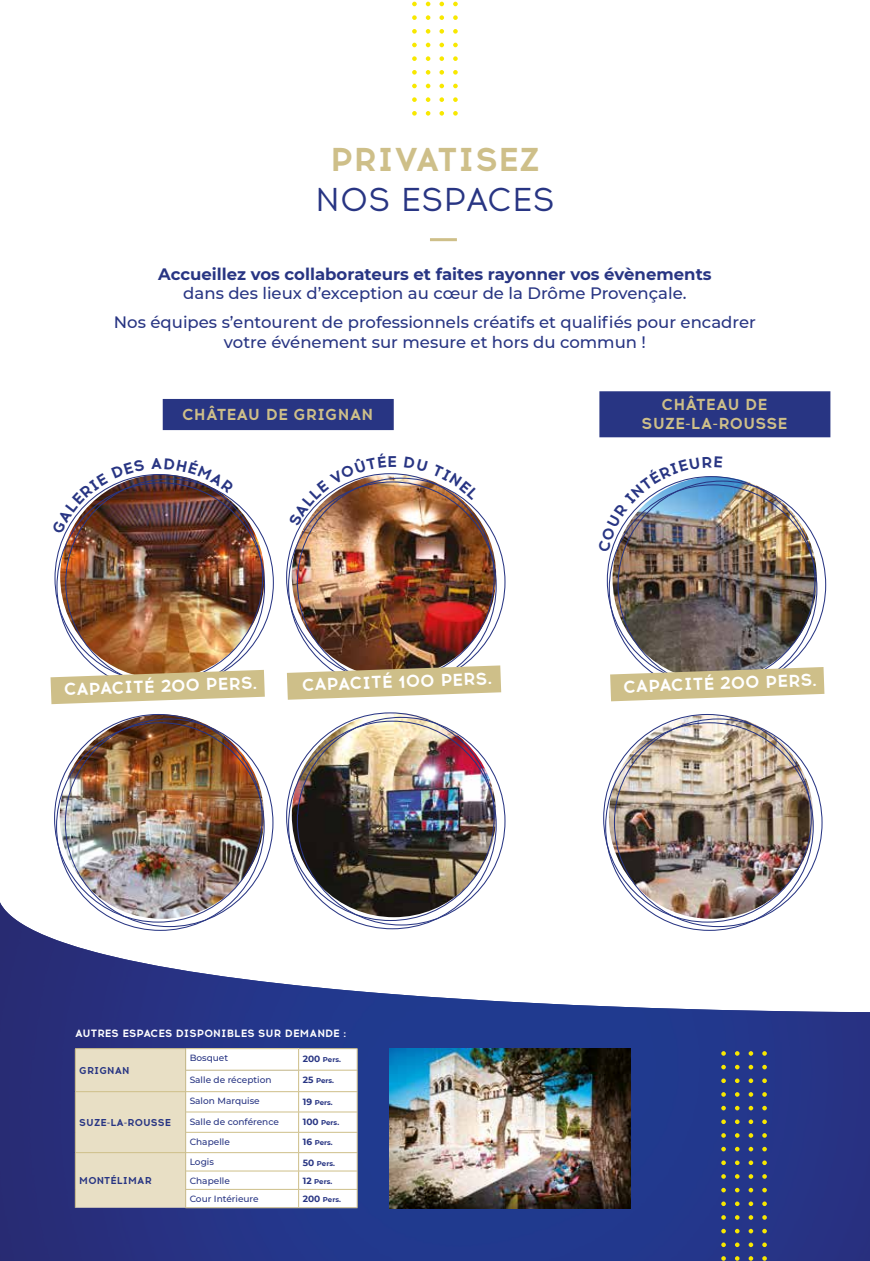
<style>
.page{position:relative;width:870px;height:1261px;background:#fff}
.page>*{position:absolute;margin:0;border:0;box-sizing:border-box;transform-origin:0 0}
.t1{font:700 33px "Acrom";letter-spacing:.01em;color:#cebf89}
.t2{font:33px "Acrom";letter-spacing:.01em;color:#283583}
.t3{font:700 17.25px "Acrom";color:#fff}
.t4{font:500 16.5px/28.8px "Montserrat";color:#283583;text-align:center}
.t5{font:700 16.5px "Montserrat";color:#283583}
.t6{font:700 15.9px/19px "Acrom";letter-spacing:.01em;color:#cebf89;text-align:center}
.t7{font:700 15.45px "Acrom";color:#283583}
.t8{font:700 10.65px "Acrom";letter-spacing:.01em;color:#fff}
.t9{font:700 10.05px "Acrom";letter-spacing:.01em;color:#283583}
.t10{font:500 9px "Montserrat";color:#283583}
.t11{font:700 7.05px "Montserrat";color:#283583}
.s1{font-size:9px}
</style>
<div class="page">
<img style="left:0;top:871px;width:870px;height:390px">
<svg style="left:412px;top:2px;width:5px;height:4px"></svg>
<svg style="left:426px;top:2px;width:4px;height:4px"></svg>
<svg style="left:439px;top:2px;width:5px;height:4px"></svg>
<svg style="left:453px;top:2px;width:5px;height:4px"></svg>
<svg style="left:412px;top:15px;width:5px;height:5px"></svg>
<svg style="left:426px;top:15px;width:4px;height:5px"></svg>
<svg style="left:439px;top:15px;width:5px;height:5px"></svg>
<svg style="left:453px;top:15px;width:5px;height:5px"></svg>
<svg style="left:412px;top:29px;width:5px;height:5px"></svg>
<svg style="left:426px;top:29px;width:4px;height:5px"></svg>
<svg style="left:439px;top:29px;width:5px;height:5px"></svg>
<svg style="left:453px;top:29px;width:5px;height:5px"></svg>
<svg style="left:412px;top:43px;width:5px;height:4px"></svg>
<svg style="left:426px;top:43px;width:4px;height:4px"></svg>
<svg style="left:439px;top:43px;width:5px;height:4px"></svg>
<svg style="left:453px;top:43px;width:5px;height:4px"></svg>
<svg style="left:412px;top:56px;width:5px;height:5px"></svg>
<svg style="left:426px;top:56px;width:4px;height:5px"></svg>
<svg style="left:439px;top:56px;width:5px;height:5px"></svg>
<svg style="left:453px;top:56px;width:5px;height:5px"></svg>
<svg style="left:412px;top:70px;width:5px;height:5px"></svg>
<svg style="left:426px;top:70px;width:4px;height:5px"></svg>
<svg style="left:439px;top:70px;width:5px;height:5px"></svg>
<svg style="left:453px;top:70px;width:5px;height:5px"></svg>
<svg style="left:412px;top:84px;width:5px;height:4px"></svg>
<svg style="left:426px;top:84px;width:4px;height:4px"></svg>
<svg style="left:439px;top:84px;width:5px;height:4px"></svg>
<svg style="left:453px;top:84px;width:5px;height:4px"></svg>
<svg style="left:412px;top:97px;width:5px;height:5px"></svg>
<svg style="left:426px;top:97px;width:4px;height:5px"></svg>
<svg style="left:439px;top:97px;width:5px;height:5px"></svg>
<svg style="left:453px;top:97px;width:5px;height:5px"></svg>
<svg style="left:412px;top:111px;width:5px;height:5px"></svg>
<svg style="left:426px;top:111px;width:4px;height:5px"></svg>
<svg style="left:439px;top:111px;width:5px;height:5px"></svg>
<svg style="left:453px;top:111px;width:5px;height:5px"></svg>
<hr style="left:430px;top:238px;width:27px;height:3px;background:#cebf89">
<svg style="left:721px;top:1051px;width:5px;height:4px"></svg>
<svg style="left:735px;top:1051px;width:4px;height:4px"></svg>
<svg style="left:749px;top:1051px;width:4px;height:4px"></svg>
<svg style="left:762px;top:1051px;width:5px;height:4px"></svg>
<svg style="left:721px;top:1065px;width:5px;height:4px"></svg>
<svg style="left:735px;top:1065px;width:4px;height:4px"></svg>
<svg style="left:749px;top:1065px;width:4px;height:4px"></svg>
<svg style="left:762px;top:1065px;width:5px;height:4px"></svg>
<svg style="left:721px;top:1078px;width:5px;height:5px"></svg>
<svg style="left:735px;top:1078px;width:4px;height:5px"></svg>
<svg style="left:749px;top:1078px;width:4px;height:5px"></svg>
<svg style="left:762px;top:1078px;width:5px;height:5px"></svg>
<svg style="left:721px;top:1092px;width:5px;height:4px"></svg>
<svg style="left:735px;top:1092px;width:4px;height:4px"></svg>
<svg style="left:749px;top:1092px;width:4px;height:4px"></svg>
<svg style="left:762px;top:1092px;width:5px;height:4px"></svg>
<svg style="left:721px;top:1106px;width:5px;height:4px"></svg>
<svg style="left:735px;top:1106px;width:4px;height:4px"></svg>
<svg style="left:749px;top:1106px;width:4px;height:4px"></svg>
<svg style="left:762px;top:1106px;width:5px;height:4px"></svg>
<svg style="left:721px;top:1119px;width:5px;height:5px"></svg>
<svg style="left:735px;top:1119px;width:4px;height:5px"></svg>
<svg style="left:749px;top:1119px;width:4px;height:5px"></svg>
<svg style="left:762px;top:1119px;width:5px;height:5px"></svg>
<svg style="left:721px;top:1133px;width:5px;height:4px"></svg>
<svg style="left:735px;top:1133px;width:4px;height:4px"></svg>
<svg style="left:749px;top:1133px;width:4px;height:4px"></svg>
<svg style="left:762px;top:1133px;width:5px;height:4px"></svg>
<svg style="left:721px;top:1147px;width:5px;height:4px"></svg>
<svg style="left:735px;top:1147px;width:4px;height:4px"></svg>
<svg style="left:749px;top:1147px;width:4px;height:4px"></svg>
<svg style="left:762px;top:1147px;width:5px;height:4px"></svg>
<svg style="left:721px;top:1160px;width:5px;height:5px"></svg>
<svg style="left:735px;top:1160px;width:4px;height:5px"></svg>
<svg style="left:749px;top:1160px;width:4px;height:5px"></svg>
<svg style="left:762px;top:1160px;width:5px;height:5px"></svg>
<svg style="left:721px;top:1174px;width:5px;height:4px"></svg>
<svg style="left:735px;top:1174px;width:4px;height:4px"></svg>
<svg style="left:749px;top:1174px;width:4px;height:4px"></svg>
<svg style="left:762px;top:1174px;width:5px;height:4px"></svg>
<svg style="left:721px;top:1188px;width:5px;height:4px"></svg>
<svg style="left:735px;top:1188px;width:4px;height:4px"></svg>
<svg style="left:749px;top:1188px;width:4px;height:4px"></svg>
<svg style="left:762px;top:1188px;width:5px;height:4px"></svg>
<svg style="left:721px;top:1201px;width:5px;height:5px"></svg>
<svg style="left:735px;top:1201px;width:4px;height:5px"></svg>
<svg style="left:749px;top:1201px;width:4px;height:5px"></svg>
<svg style="left:762px;top:1201px;width:5px;height:5px"></svg>
<svg style="left:721px;top:1215px;width:5px;height:4px"></svg>
<svg style="left:735px;top:1215px;width:4px;height:4px"></svg>
<svg style="left:749px;top:1215px;width:4px;height:4px"></svg>
<svg style="left:762px;top:1215px;width:5px;height:4px"></svg>
<svg style="left:721px;top:1228px;width:5px;height:5px"></svg>
<svg style="left:735px;top:1228px;width:4px;height:5px"></svg>
<svg style="left:749px;top:1228px;width:4px;height:5px"></svg>
<svg style="left:762px;top:1228px;width:5px;height:5px"></svg>
<svg style="left:721px;top:1242px;width:5px;height:5px"></svg>
<svg style="left:735px;top:1242px;width:4px;height:5px"></svg>
<svg style="left:749px;top:1242px;width:4px;height:5px"></svg>
<svg style="left:762px;top:1242px;width:5px;height:5px"></svg>
<svg style="left:721px;top:1256px;width:5px;height:4px"></svg>
<svg style="left:735px;top:1256px;width:4px;height:4px"></svg>
<svg style="left:749px;top:1256px;width:4px;height:4px"></svg>
<svg style="left:762px;top:1256px;width:5px;height:4px"></svg>
<div style="left:163px;top:399px;width:231px;height:31px;background:#283583"></div>
<div style="left:599px;top:391px;width:231px;height:46px;background:#283583;border:2px solid #283583"></div>
<img style="left:612px;top:476px;width:205px;height:205px;border-radius:102px">
<img style="left:609px;top:714px;width:204px;height:205px;border-radius:102px">
<svg style="left:610px;top:667px;width:214px;height:34px;background:#cfc399"></svg>
<img style="left:292px;top:475px;width:204px;height:190px">
<img style="left:292px;top:713px;width:204px;height:204px;border-radius:102px">
<svg style="left:287px;top:665px;width:214px;height:35px"></svg>
<img style="left:60px;top:714px;width:204px;height:205px;border-radius:102px">
<img style="left:60px;top:474px;width:204px;height:205px;border-radius:102px">
<svg style="left:51px;top:670px;width:214px;height:34px;background:#d3c599"></svg>
<hr style="left:185px;top:1207px;width:114px;height:1px;background:#cebf89">
<hr style="left:299px;top:1207px;width:58px;height:1px;background:#cebf89">
<svg style="left:75px;top:1048px;width:283px;height:159px"></svg>
<img style="left:390px;top:1048px;width:240px;height:161px">
<img style="left:610px;top:476px;width:112px;height:76px">
<svg style="left:292px;top:473px;width:94px;height:53px"></svg>
<svg style="left:404px;top:474px;width:75px;height:26px"></svg>
<img style="left:64px;top:475px;width:81px;height:59px">
<svg style="left:151px;top:474px;width:72px;height:19px"></svg>
<h1 class="t1" style="left:330px;top:136px;width:211px">PRIVATISEZ</h1>
<h1 class="t2" style="left:315px;top:179px;width:241px">NOS ESPACES</h1>
<p class="t5" style="left:158px;top:262px;width:555px">Accueillez vos collaborateurs et faites rayonner vos évènements</p>
<p class="t4" style="left:114px;top:278px;width:644px">dans des lieux d’exception au cœur de la Drôme Provençale.<br>Nos équipes s’entourent de professionnels créatifs et qualifiés pour encadrer</p>
<p class="t4" style="left:224px;top:327px;width:423px">votre événement sur mesure et hors du commun !</p>
<p class="t6" style="left:182px;top:405px;width:193px">CHÂTEAU DE GRIGNAN</p>
<p class="t6" style="left:642px;top:395px;width:147px">CHÂTEAU DE<br>SUZE-LA-ROUSSE</p>
<p class="t7" style="left:387px;top:450px;width:12px">E</p>
<p class="t3" style="left:63px;top:677px;width:195px;rotate:-2deg">CAPACITÉ 200 PERS.</p>
<p class="t3" style="left:301px;top:672px;width:192px;rotate:-2deg">CAPACITÉ 100 PERS.</p>
<p class="t3" style="left:623px;top:674px;width:195px;rotate:-2deg">CAPACITÉ 200 PERS.</p>
<p class="t8" style="left:75px;top:1026px;width:273px">AUTRES ESPACES DISPONIBLES SUR DEMANDE :</p>
<p class="t9" style="left:79px;top:1063px;width:52px">GRIGNAN</p>
<p class="t10" style="left:190px;top:1052px;width:40px">Bosquet</p>
<p class="t11" style="left:303px;top:1054px;width:40px"><span class="s1">200</span> Pers.</p>
<p class="t10" style="left:190px;top:1073px;width:83px">Salle de réception</p>
<p class="t11" style="left:303px;top:1075px;width:33px"><span class="s1">25</span> Pers.</p>
<p class="t9" style="left:79px;top:1115px;width:93px">SUZE-LA-ROUSSE</p>
<p class="t9" style="left:79px;top:1173px;width:74px">MONTÉLIMAR</p>
<p class="t10" style="left:190px;top:1095px;width:72px">Salon Marquise</p>
<p class="t11" style="left:303px;top:1097px;width:31px"><span class="s1">19</span> Pers.</p>
<p class="t10" style="left:190px;top:1115px;width:91px">Salle de conférence</p>
<p class="t11" style="left:303px;top:1117px;width:38px"><span class="s1">100</span> Pers.</p>
<p class="t10" style="left:190px;top:1135px;width:42px">Chapelle</p>
<p class="t11" style="left:303px;top:1137px;width:31px"><span class="s1">16</span> Pers.</p>
<p class="t10" style="left:190px;top:1156px;width:26px">Logis</p>
<p class="t11" style="left:303px;top:1158px;width:34px"><span class="s1">50</span> Pers.</p>
<p class="t10" style="left:190px;top:1174px;width:42px">Chapelle</p>
<p class="t11" style="left:303px;top:1176px;width:31px"><span class="s1">12</span> Pers.</p>
<p class="t10" style="left:190px;top:1192px;width:71px">Cour Intérieure</p>
<p class="t11" style="left:303px;top:1194px;width:40px"><span class="s1">200</span> Pers.</p>
</div>
